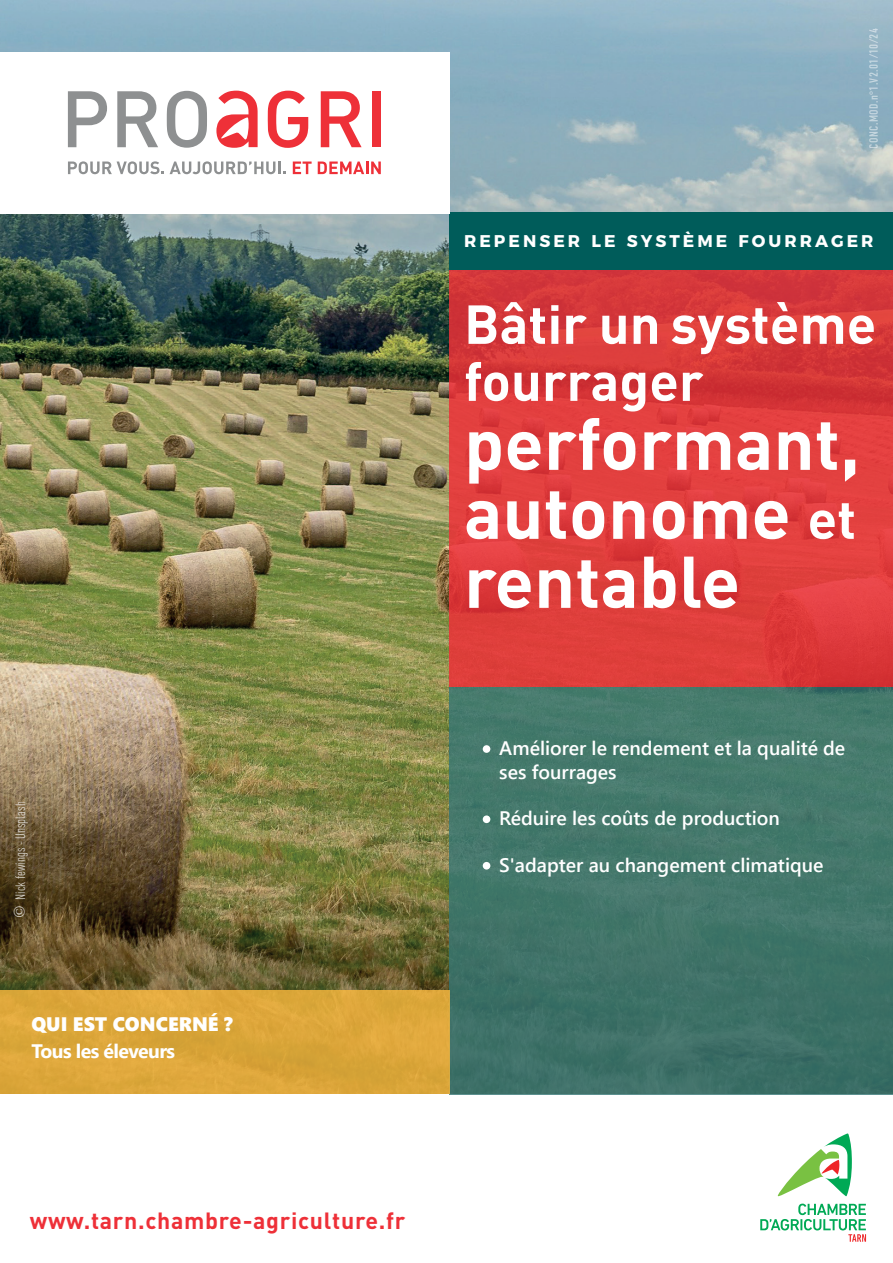
<style>
.page{position:relative;width:893px;height:1263px;background:#fff}
.page>*{position:absolute;margin:0;border:0;box-sizing:border-box;transform-origin:0 0}
.t1{font:700 72px/69px "DIN";color:#fff;text-align:justify}
.t2{font:700 54px/57px "DIN";color:#fff}
.t3{font:700 23.1px "DIN";letter-spacing:.03em;color:#ee3038}
.t4{font:600 19.5px/23.4px "Segoe UI";color:#fff}
.t5{font:19.5px "Segoe UI Black";color:#fff}
.t6{font:700 19.5px "Segoe UI";letter-spacing:-.03em;color:#fff}
.t7{font:700 16.95px "Montserrat";letter-spacing:.18em;color:#fff}
.t8{font:condensed 13.5px "DIN Pro";color:#fff}
.t9{font:12px "DIN Condensed";letter-spacing:.03em;color:#fff}
.s1{font-family:"Minion Pro";font-stretch:normal;font-size:18px}
.s2{font-size:54px}
</style>
<div class="page">
<img style="left:0;top:0;width:893px;height:990px">
<svg style="left:450px;top:270px;width:443px;height:417px;background:#dc3b3b"></svg>
<div style="left:450px;top:212px;width:443px;height:58px;background:#005c5a"></div>
<div style="left:0;top:52px;width:450px;height:162px;background:#fff"></div>
<svg style="left:268px;top:91px;width:40px;height:57px"></svg>
<svg style="left:68px;top:161px;width:96px;height:13px"></svg>
<svg style="left:170px;top:161px;width:116px;height:13px"></svg>
<svg style="left:293px;top:162px;width:19px;height:12px"></svg>
<svg style="left:318px;top:162px;width:63px;height:12px"></svg>
<svg style="left:68px;top:91px;width:39px;height:56px"></svg>
<svg style="left:117px;top:91px;width:41px;height:56px"></svg>
<svg style="left:167px;top:91px;width:40px;height:57px"></svg>
<svg style="left:321px;top:91px;width:41px;height:56px"></svg>
<div style="left:372px;top:91px;width:9px;height:56px;background:#ee3038"></div>
<svg style="left:216px;top:91px;width:42px;height:57px"></svg>
<div style="left:449px;top:687px;width:444px;height:407px;background:#42766a"></div>
<div style="left:0;top:990px;width:449px;height:104px;background:#dda73a"></div>
<svg style="left:778px;top:1133px;width:74px;height:63px"></svg>
<svg style="left:760px;top:1203px;width:106px;height:39px"></svg>
<div style="left:483px;top:745px;width:7px;height:8px;background:#fff;border-radius:50%"></div>
<div style="left:483px;top:862px;width:7px;height:7px;background:#fff;border-radius:50%"></div>
<div style="left:483px;top:815px;width:7px;height:8px;background:#fff;border-radius:50%"></div>
<p class="t8" style="left:11px;top:917px;width:118px;rotate:-90deg"><span class="s1">©</span> Nick fewings - Unsplash</p>
<p class="t5" style="left:31px;top:1010px;width:202px">QUI EST CONCERNÉ ?</p>
<p class="t6" style="left:31px;top:1033px;width:145px">Tous les éleveurs</p>
<p class="t9" style="left:867px;top:149px;width:122px;rotate:-90deg">CONC.MOD.n°1.V2.01/10/24</p>
<p class="t7" style="left:464px;top:227px;width:411px">REPENSER LE SYSTÈME FOURRAGER</p>
<h2 class="t2" style="left:464px;top:293px;width:414px">Bâtir un système fourrager</h2>
<h1 class="t1" style="left:464px;top:406px;width:398px">performant, autonome <span class="s2">et </span>rentable</h1>
<p class="t4" style="left:499px;top:735px;width:348px">Améliorer le rendement et la qualité de ses fourrages</p>
<p class="t4" style="left:499px;top:805px;width:282px">Réduire les coûts de production</p>
<p class="t4" style="left:499px;top:852px;width:326px">S'adapter au changement climatique</p>
<p class="t3" style="left:30px;top:1205px;width:377px">www.tarn.chambre-agriculture.fr</p>
</div>
